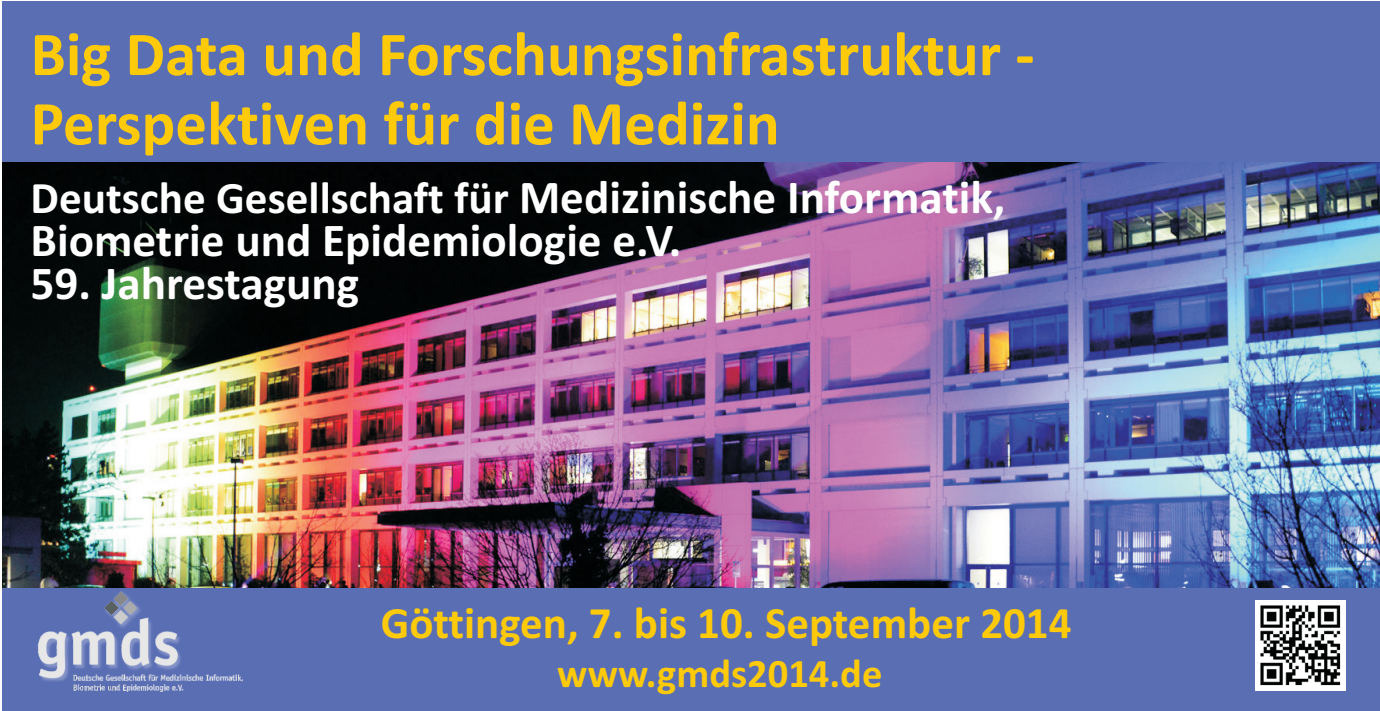
<style>
.page{position:relative;width:1380px;height:711px;background:#fff}
.page>*{position:absolute;margin:0;border:0;box-sizing:border-box;transform-origin:0 0}
.t1{font:700 63px/69.3px "Calibri";color:#feca0a}
.t2{font:700 47.25px "Calibri";color:#fff}
.t3{font:700 45.23px "Calibri";color:#fff}
.t4{font:700 45px "Calibri";color:#feca0a}
.t5{font:700 40.5px "Calibri";color:#feca0a}
.s1{font-size:47.25px}
</style>
<div class="page">
<img style="left:2px;top:162px;width:1378px;height:425px">
<div style="left:2px;top:587px;width:1378px;height:123px;background:#5a6eb4"></div>
<img style="left:1255px;top:600px;width:90px;height:90px">
<img style="left:37px;top:591px;width:205px;height:100px">
<div style="left:2px;top:2px;width:1378px;height:160px;background:#5a6eb4"></div>
<p class="t1" style="left:31px;top:25px;width:1005px">Big Data und Forschungsinfrastruktur -<br>Perspektiven für die Medizin</p>
<p class="t3" style="left:31px;top:179px;width:976px">Deutsche Gesellschaft für <span class="s1">Medizinische Informatik,</span></p>
<p class="t2" style="left:31px;top:220px;width:652px">Biometrie und Epidemiologie e.V.</p>
<p class="t2" style="left:31px;top:264px;width:330px">59. Jahrestagung</p>
<p class="t4" style="left:381px;top:603px;width:692px">Göttingen, 7. bis 10. September 2014</p>
<p class="t5" style="left:557px;top:656px;width:327px">www.gmds2014.de</p>
</div>
